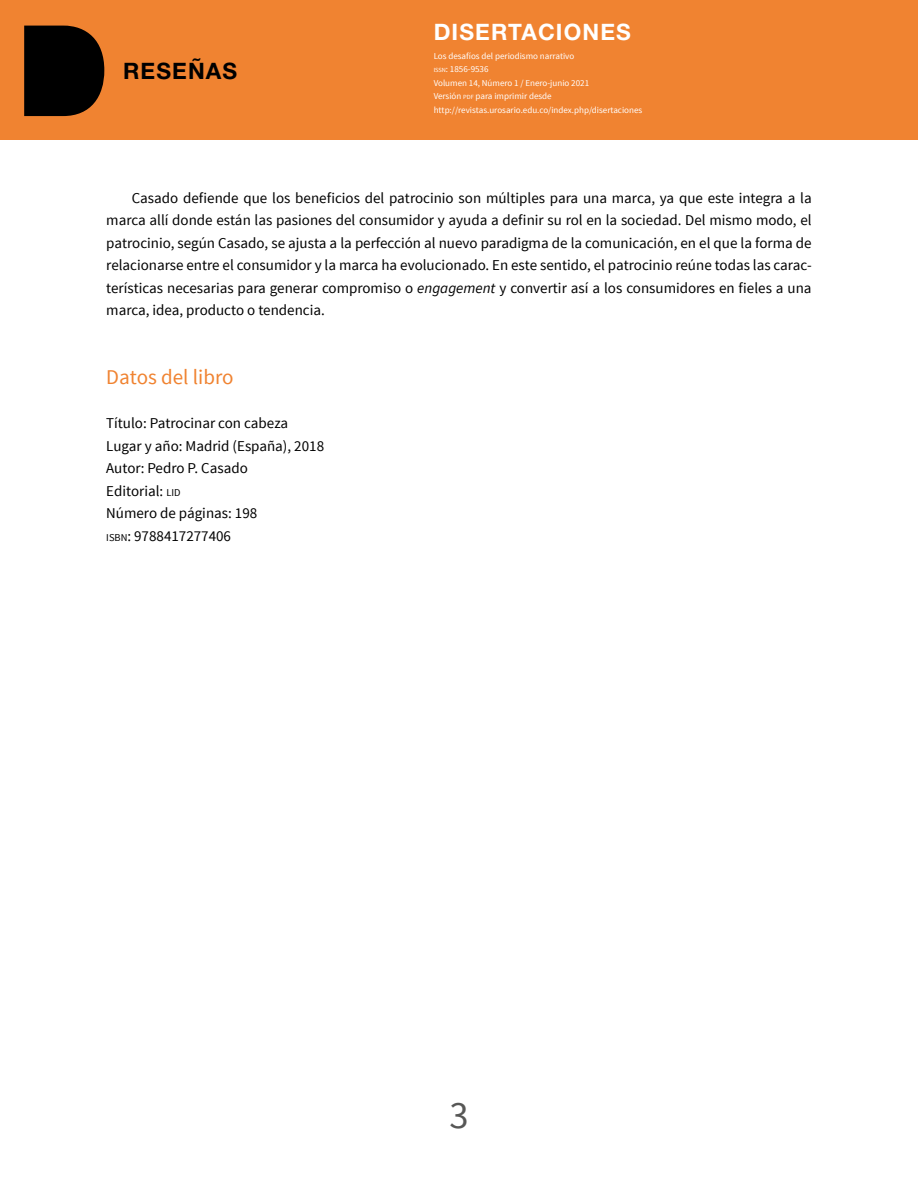
<style>
.page{position:relative;width:918px;height:1188px;background:#fff}
.page>*{position:absolute;margin:0;border:0;box-sizing:border-box;transform-origin:0 0}
.t1{font:38.4px "Source Sans Pro";color:#575756}
.t2{font:700 22.65px "Helvetica Neue LT Std";letter-spacing:.05em;color:#fff}
.t3{font:700 22.65px "Helvetica Neue LT Std";letter-spacing:.05em;color:#000}
.t4{font:21px "Source Sans Pro";color:#f08331}
.t5{font:15px/22.5px "Source Sans Pro";color:#000;text-align:justify}
.t6{font:9px/13.5px "Source Sans Pro";color:#fff}
.s1{font-size:6.3px}
.s2{font-style:italic}
.s3{font-size:10.5px}
</style>
<div class="page">
<div style="left:0;top:0;width:918px;height:139px;background:#f08331"></div>
<svg style="left:24px;top:26px;width:80px;height:90px;background:#160b04"></svg>
<h2 class="t3" style="left:123px;top:57px;width:116px">RESEÑAS</h2>
<h2 class="t2" style="left:434px;top:18px;width:199px">DISERTACIONES</h2>
<p class="t6" style="left:434px;top:49px;width:210px">Los desafíos del periodismo narrativo<br><span class="s1">ISSN</span>: 1856-9536<br>Volumen 14, Número 1 / Enero-junio 2021<br>Versión <span class="s1">PDF</span> para imprimir desde http://revistas.urosario.edu.co/index.php/disertaciones</p>
<p class="t5" style="left:106px;top:187px;width:707px;text-indent:26px">Casado defiende que los beneficios del patrocinio son múltiples para una marca, ya que este integra a la marca allí donde están las pasiones del consumidor y ayuda a definir su rol en la sociedad. Del mismo modo, el patrocinio, según Casado, se ajusta a la perfección al nuevo paradigma de la comunicación, en el que la forma de relacionarse entre el consumidor y la marca ha evolucionado. En este sentido, el patrocinio reúne todas las carac&shy;terísticas necesarias para generar compromiso o <span class="s2">engagement</span> y convertir así a los consumidores en fieles a una marca, idea, producto o tendencia.</p>
<h3 class="t4" style="left:106px;top:364px;width:129px">Datos del libro</h3>
<p class="t5" style="left:106px;top:412px;width:219px;text-align:left">Título: Patrocinar con cabeza<br>Lugar y año: Madrid (España), 2018<br>Autor: Pedro P. Casado<br>Editorial: <span class="s3">LID<br></span>Número de páginas: 198<br><span class="s3">ISBN</span>: 9788417277406</p>
<h1 class="t1" style="left:449px;top:1092px;width:21px">3</h1>
</div>
